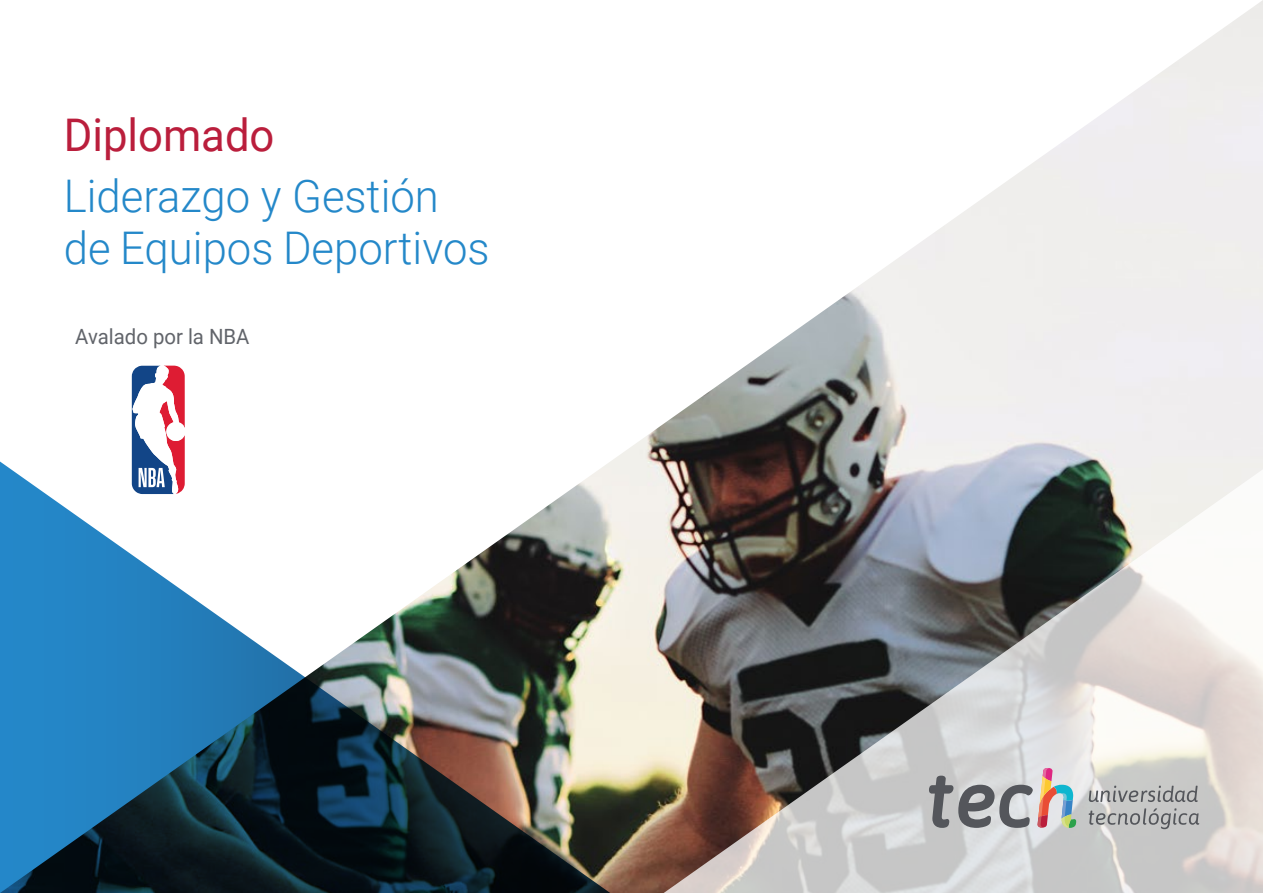
<style>
.page{position:relative;width:1263px;height:893px;background:#fff}
.page>*{position:absolute;margin:0;border:0;box-sizing:border-box;transform-origin:0 0}
.t1{font:300 45px/52.5px "Roboto";color:#2488c9}
.t2{font:45px "Roboto";color:#ba1e3c}
.t3{font:21px "Roboto";color:#61646a}
</style>
<div class="page">
<img style="left:131px;top:0;width:1132px;height:454px">
<img style="left:0;top:446px;width:640px;height:447px">
<img style="left:634px;top:454px;width:629px;height:439px">
<svg style="left:929px;top:768px;width:147px;height:60px;background:#aeacad"></svg>
<svg style="left:1089px;top:786px;width:109px;height:16px;background:#a9aaaa"></svg>
<svg style="left:1089px;top:808px;width:110px;height:21px;background:#aeafaf"></svg>
<svg style="left:132px;top:366px;width:53px;height:128px"></svg>
<p class="t2" style="left:64px;top:103px;width:212px">Diplomado</p>
<p class="t1" style="left:64px;top:168px;width:427px">Liderazgo y Gestión de Equipos Deportivos</p>
<p class="t3" style="left:75px;top:322px;width:176px">Avalado por la NBA</p>
</div>
